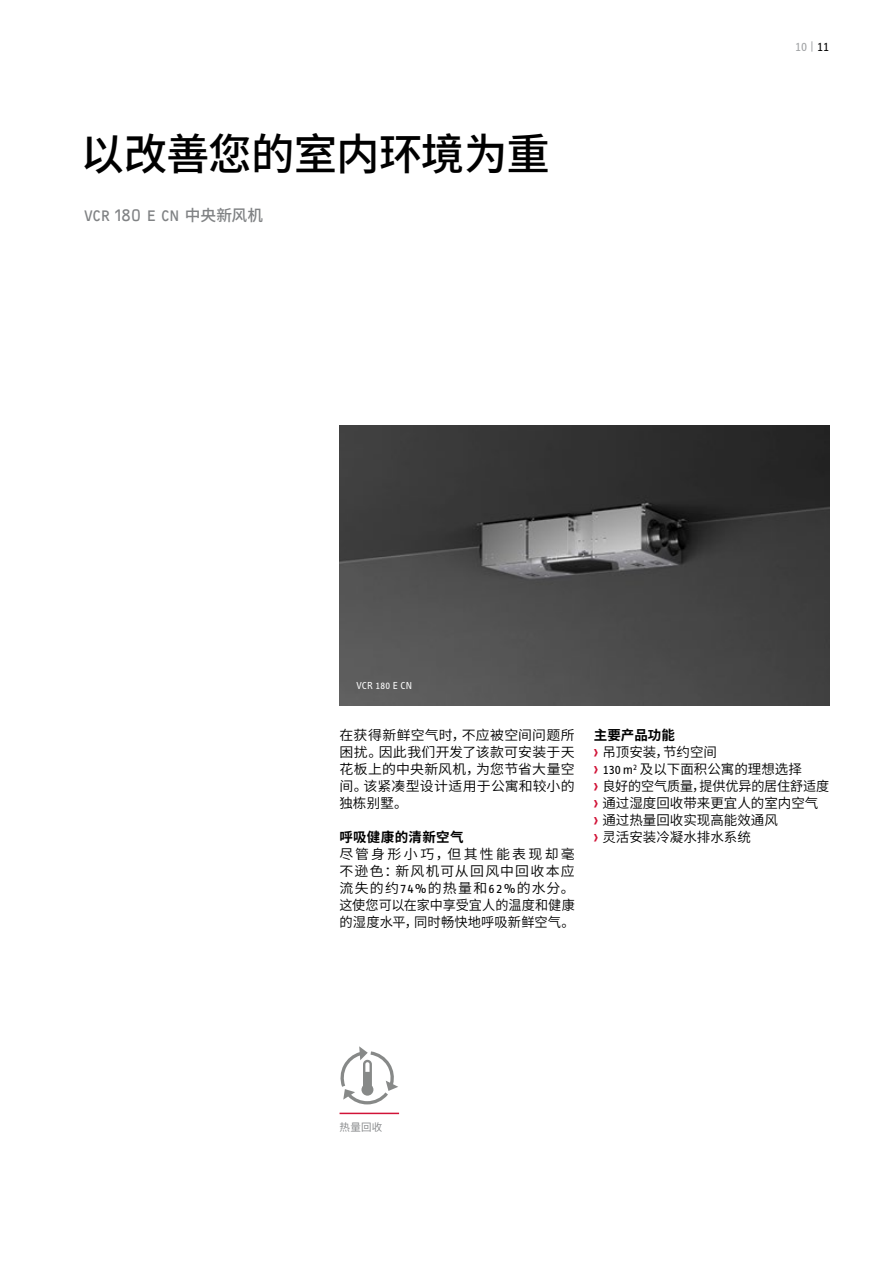
<style>
.page{position:relative;width:893px;height:1263px;background:#fff}
.page>*{position:absolute;margin:0;border:0;box-sizing:border-box;transform-origin:0 0}
.t1{font:500 43.5px "Source Han Sans CN";letter-spacing:-.025em;color:#000}
.t2{font:15.75px "F2 FOCR Bczyk Com";letter-spacing:-.02em;color:#808284}
.t3{font:13.5px/17px "Source Han Sans CN";color:#000;text-align:justify}
.t4{font:700 13.5px "Source Han Sans CN";letter-spacing:.025em;color:#000}
.t5{font:13.5px "STE Info Text";color:#a1a3a5}
.t6{font:10.5px "STE Info Text";letter-spacing:.015em;color:#fff}
.t7{font:10.5px "Source Han Sans CN";color:#808284}
.s1{font-family:"Source Han Sans CN";font-weight:500}
.s2{color:#000}
.s3{font-family:"STE Info Text"}
.s4{font-weight:700}
.s5{font-family:"F2 FOCR Bczyk Com";font-size:16.5px;color:#d11337}
</style>
<div class="page">
<img style="left:339px;top:425px;width:490px;height:281px">
<hr style="left:340px;top:1113px;width:59px;height:1px;background:#d11337">
<svg style="left:340px;top:1046px;width:58px;height:58px"></svg>
<h1 class="t1" style="left:81px;top:130px;width:471px">以改善您的室内环境为重</h1>
<p class="t2" style="left:85px;top:207px;width:180px">VCR 180 E CN <span class="s1">中央新风机</span></p>
<p class="t5" style="left:795px;top:39px;width:36px">10 | <span class="s2">11</span></p>
<p class="t6" style="left:356px;top:679px;width:57px">VCR 180 E CN</p>
<p class="t3" style="left:339px;top:727px;width:237px">在获得新鲜空气时，不应被空间问题所困扰。因此我们开发了该款可安装于天花板上的中央新风机，为您节省大量空间。该紧凑型设计适用于公寓和较小的独栋别墅。</p>
<p class="t4" style="left:339px;top:829px;width:126px">呼吸健康的清新空气</p>
<p class="t3" style="left:339px;top:846px;width:237px">尽管身形小巧，但其性能表现却毫不逊色：新风机可从回风中回收本应流失的约<span class="s3">74%</span>的热量和<span class="s3">62%</span>的水分。这使您可以在家中享受宜人的温度和健康的湿度水平，同时畅快地呼吸新鲜空气。</p>
<p class="t3" style="left:594px;top:727px;width:237px;text-align:left"><span class="s4">主要产品功能<br></span><span class="s5">›</span> 吊顶安装，节约空间<br><span class="s5">›</span> <span class="s3">130m</span><sup>2</sup> 及以下面积公寓的理想选择<br><span class="s5">›</span> 良好的空气质量，提供优异的居住舒适度<span class="s5">›</span> 通过湿度回收带来更宜人的室内空气<br><span class="s5">›</span> 通过热量回收实现高能效通风<br><span class="s5">›</span> 灵活安装冷凝水排水系统</p>
<p class="t7" style="left:340px;top:1121px;width:44px">热量回收</p>
</div>
